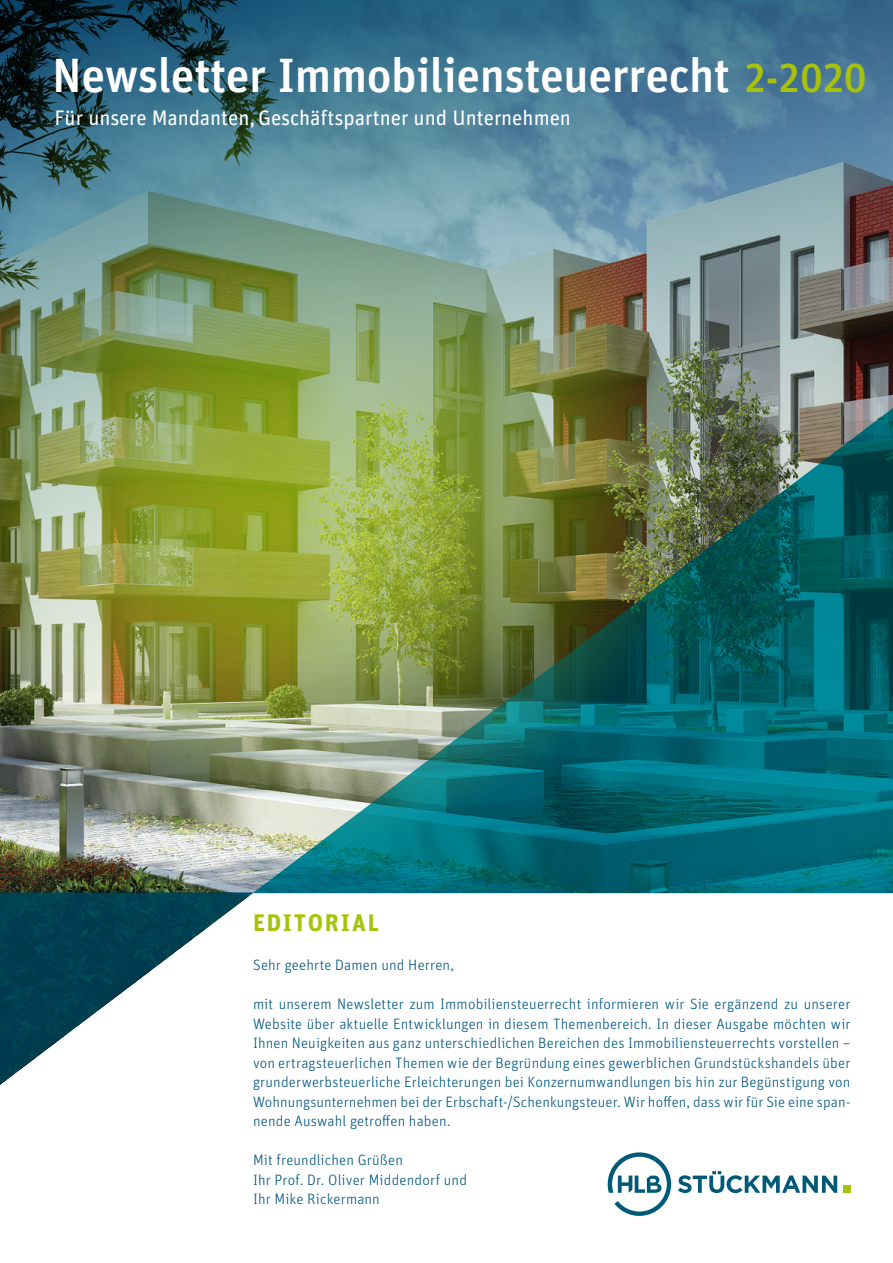
<style>
.page{position:relative;width:893px;height:1263px;background:#fff}
.page>*{position:absolute;margin:0;border:0;box-sizing:border-box;transform-origin:0 0}
.t1{font:500 48px "Unit Pro";letter-spacing:-.01em;color:#fff}
.t2{font:700 24px "Unit Pro";letter-spacing:.075em;color:#a8c20c}
.t3{font:21px "Unit Pro";letter-spacing:-.005em;color:#fff}
.t4{font:300 15px/19.5px "Unit Pro";letter-spacing:.01em;color:#005680;text-align:justify}
.s1{font-size:40.5px;color:#a8c20c}
</style>
<div class="page">
<img style="left:0;top:856px;width:893px;height:38px">
<img style="left:0;top:692px;width:253px;height:164px">
<img style="left:0;top:0;width:893px;height:692px">
<svg style="left:608px;top:1152px;width:63px;height:64px"></svg>
<svg style="left:678px;top:1171px;width:159px;height:22px"></svg>
<div style="left:843px;top:1186px;width:7px;height:7px;background:#a8c20c"></div>
<svg style="left:0;top:892px;width:253px;height:193px"></svg>
<img style="left:253px;top:397px;width:640px;height:496px">
<h1 class="t1" style="left:52px;top:45px;width:816px">Newsletter Immobiliensteuerrecht <span class="s1">2-2020</span></h1>
<h3 class="t3" style="left:55px;top:105px;width:518px">Für unsere Mandanten,Geschäftspartner und Unternehmen</h3>
<h2 class="t2" style="left:253px;top:907px;width:128px">EDITORIAL</h2>
<p class="t4" style="left:253px;top:955px;width:203px">Sehr geehrte Damen und Herren,</p>
<p class="t4" style="left:253px;top:994px;width:599px">mit unserem Newsletter zum Immobiliensteuerrecht informieren wir Sie ergänzend zu unserer Website über aktuelle Entwicklungen in diesem Themenbereich. In dieser Ausgabe möchten wir Ihnen Neuigkeiten aus ganz unterschiedlichen Bereichen des Immobiliensteuerrechts vorstellen – von ertragsteuerlichen Themen wie der Begründung eines gewerblichen Grundstückshandels über grunderwerbsteuerliche Erleichterungen bei Konzernumwandlungen bis hin zur Begünstigung von Wohnungsunternehmen bei der Erbschaft-/Schenkungsteuer. Wir hoffen, dass wir für Sie eine span&shy;nende Auswahl getroffen haben.</p>
<p class="t4" style="left:253px;top:1150px;width:216px;text-align:left">Mit freundlichen Grüßen<br>Ihr Prof. Dr. Oliver Middendorf und<br>Ihr Mike Rickermann</p>
</div>
